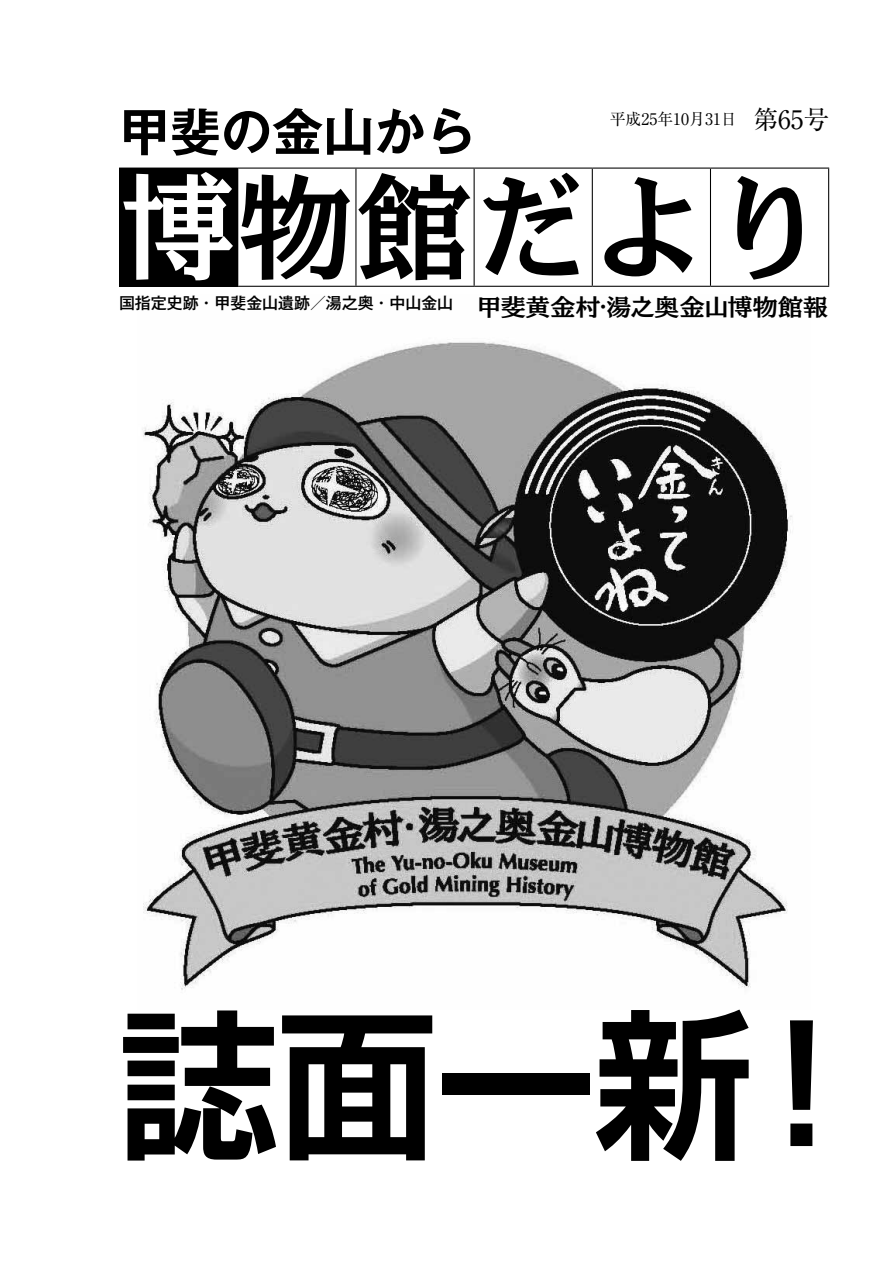
<style>
.page{position:relative;width:893px;height:1263px;background:#fff}
.page>*{position:absolute;margin:0;border:0;box-sizing:border-box;transform-origin:0 0}
.t1{font:700 159.45px "Shin Go Pro De";color:#000}
.t2{font:117px "Ro NOW Std MB";letter-spacing:.01em;color:#000}
.t3{font:700 51px "Gothic MB101 Pro De";color:#000}
.t4{font:23.85px "Ro NOW Std MB";letter-spacing:-.035em;color:#000;scale:1.08 1}
.t5{font:500 15.9px "Gothic MB101 Pro";color:#000}
.t6{font:15.9px "Ryumin Pro";color:#000}
.s1{font-size:25.5px}
.s2{color:#fff}
.s3{font-size:16.8px}
</style>
<div class="page">
<img style="left:142px;top:341px;width:650px;height:649px">
<div style="left:120px;top:168px;width:118px;height:118px;background:#000"></div>
<hr style="left:119px;top:168px;width:119px;height:1px;background:#000">
<hr style="left:119px;top:169px;width:1px;height:117px;background:#000">
<hr style="left:238px;top:168px;width:118px;height:1px;background:#000">
<hr style="left:356px;top:168px;width:118px;height:1px;background:#000">
<hr style="left:355px;top:169px;width:1px;height:117px;background:#000">
<hr style="left:474px;top:168px;width:118px;height:1px;background:#000">
<hr style="left:474px;top:169px;width:1px;height:117px;background:#000">
<hr style="left:592px;top:168px;width:118px;height:1px;background:#000">
<hr style="left:592px;top:169px;width:1px;height:117px;background:#000">
<hr style="left:710px;top:168px;width:119px;height:1px;background:#000">
<hr style="left:710px;top:169px;width:1px;height:117px;background:#000">
<hr style="left:828px;top:169px;width:1px;height:117px;background:#000">
<hr style="left:119px;top:286px;width:119px;height:1px;background:#000">
<hr style="left:238px;top:286px;width:118px;height:1px;background:#000">
<hr style="left:356px;top:286px;width:118px;height:1px;background:#000">
<hr style="left:474px;top:286px;width:118px;height:1px;background:#000">
<hr style="left:592px;top:286px;width:118px;height:1px;background:#000">
<hr style="left:710px;top:286px;width:119px;height:1px;background:#000">
<p class="t6" style="left:610px;top:107px;width:221px">平成25年10月31日　<span class="s1">第65号</span></p>
<h3 class="t3" style="left:119px;top:89px;width:359px">甲斐の金山から</h3>
<h2 class="t2" style="left:119px;top:147px;width:710px"><span class="s2">博</span>物館だより</h2>
<h3 class="t4" style="left:477px;top:290px;width:117px">甲斐黄金村</h3>
<h3 class="t4" style="left:595px;top:290px;width:218px"><span class="s3">・</span>湯之奥金山博物館報</h3>
<p class="t5" style="left:119px;top:289px;width:336px">国指定史跡・甲斐金山遺跡／湯之奥・中山金山</p>
<h1 class="t1" style="left:119px;top:954px;width:714px">誌面一新 !</h1>
</div>
